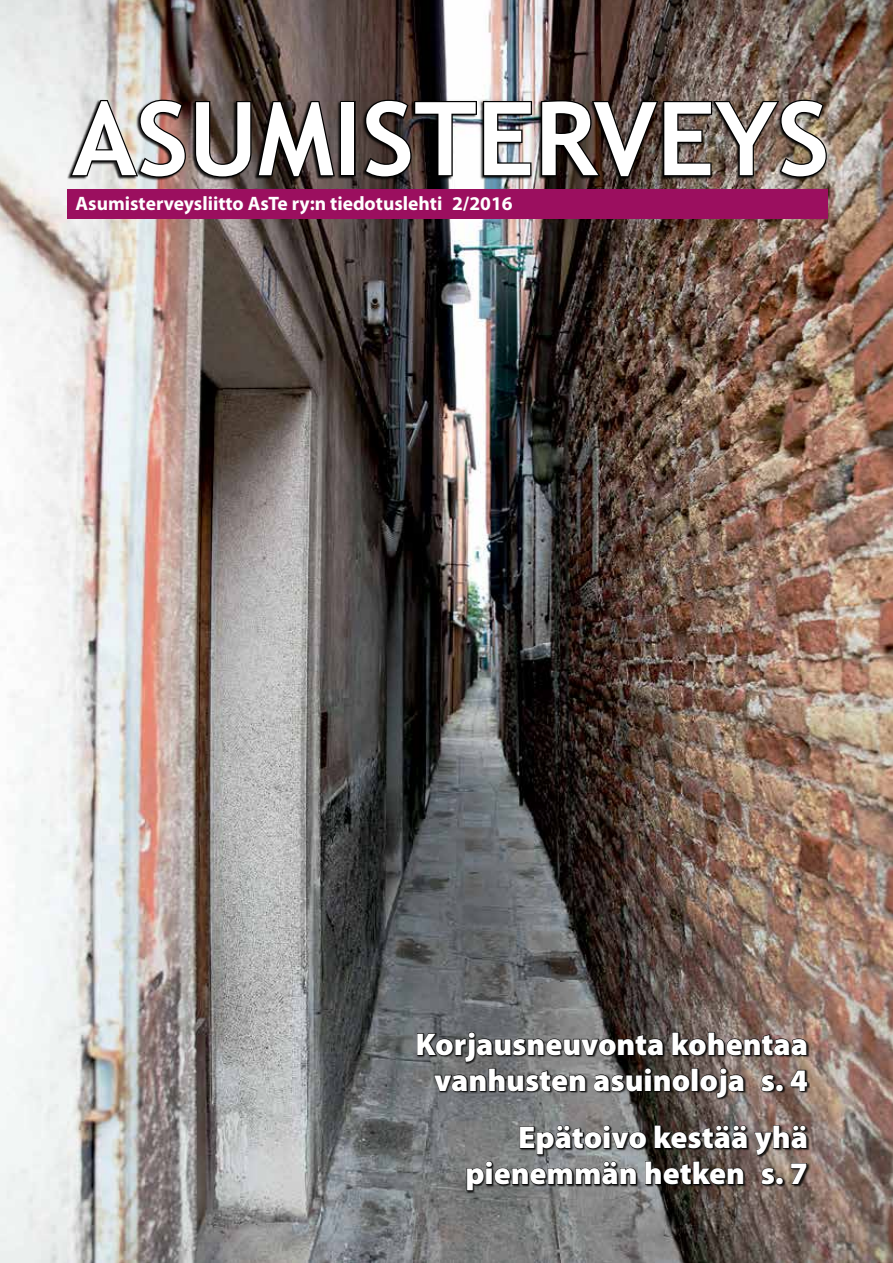
<style>
.page{position:relative;width:893px;height:1263px;background:#fff}
.page>*{position:absolute;margin:0;border:0;box-sizing:border-box;transform-origin:0 0}
.t1{font:700 102px "Trebuchet MS";color:#fff}
.t2{font:900 31.5px/36px "Myriad Pro";color:#fff;text-align:center}
.t3{font:700 19.5px "Myriad Pro";color:#fff}
</style>
<div class="page">
<img style="left:0;top:0;width:893px;height:1263px">
<div style="left:67px;top:189px;width:760px;height:30px;background:#9b0f5f"></div>
<div style="left:417px;top:1032px;width:393px;height:161px;background:#000;opacity:.8"></div>
<svg style="left:417px;top:1031px;width:391px;height:67px;background:#4a4644"></svg>
<svg style="left:519px;top:1125px;width:128px;height:30px;background:#4a4b4c"></svg>
<svg style="left:654px;top:1125px;width:94px;height:24px;background:#231f1c"></svg>
<svg style="left:754px;top:1125px;width:53px;height:31px;background:#4b403c"></svg>
<svg style="left:466px;top:1161px;width:171px;height:30px;background:#4c4d4d"></svg>
<svg style="left:645px;top:1161px;width:99px;height:24px;background:#241f1c"></svg>
<svg style="left:761px;top:1167px;width:14px;height:18px"></svg>
<div style="left:776px;top:1177px;width:7px;height:8px;border:1px solid #000;border-radius:50%"></div>
<svg style="left:790px;top:1163px;width:17px;height:22px"></svg>
<div style="left:67px;top:100px;width:760px;height:81px;background:#000;opacity:.85"></div>
<svg style="left:69px;top:98px;width:118px;height:81px;background:#756e6c"></svg>
<svg style="left:194px;top:99px;width:142px;height:80px;background:#2c2523"></svg>
<div style="left:340px;top:101px;width:16px;height:75px;border:2px solid #000"></div>
<svg style="left:363px;top:98px;width:170px;height:81px;background:#494747"></svg>
<svg style="left:540px;top:98px;width:288px;height:81px;background:#39302a"></svg>
<h1 class="t1" style="left:72px;top:75px;width:759px">ASUMISTERVEYS</h1>
<p class="t3" style="left:75px;top:193px;width:439px">Asumisterveysliitto AsTe ry:n tiedotuslehti 2/2016</p>
<p class="t2" style="left:416px;top:1026px;width:394px">Korjausneuvonta kohentaa vanhusten asuinoloja s. 4</p>
<p class="t2" style="left:465px;top:1120px;width:344px;text-align:right">Epätoivo kestää yhä pienemmän hetken s. 7</p>
</div>
